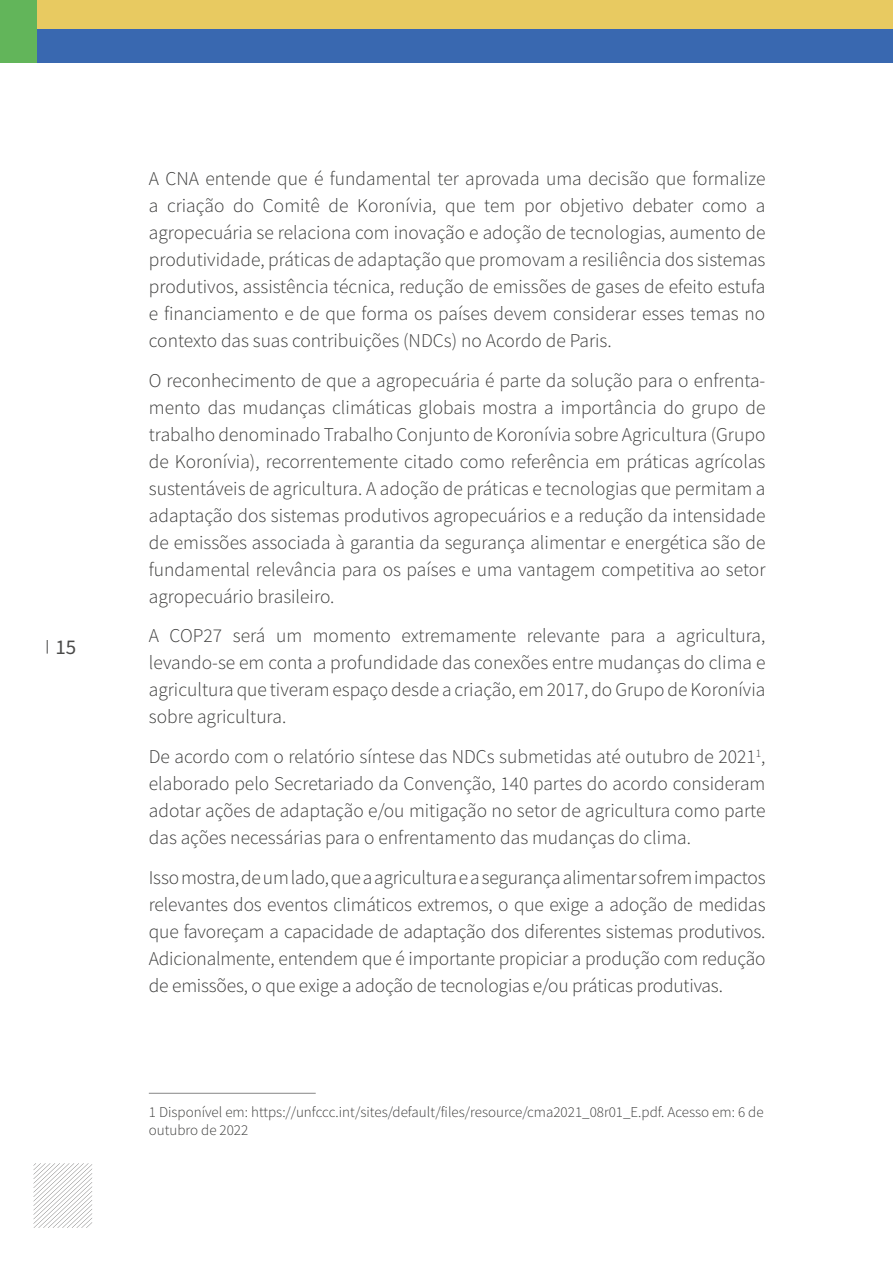
<style>
.page{position:relative;width:893px;height:1263px;background:#fff}
.page>*{position:absolute;margin:0;border:0;box-sizing:border-box;transform-origin:0 0}
.t1{font:21px "Source Sans Variable";color:#4a4a49}
.t2{font:19.5px/27px "Source Sans Variable";color:#3c3c3b;text-align:justify}
.t3{font:15px/18px "Source Sans Variable";color:#3c3c3b}
</style>
<div class="page">
<div style="left:37px;top:0;width:856px;height:30px;background:#e8ca61"></div>
<div style="left:37px;top:30px;width:856px;height:33px;background:#3968b0"></div>
<div style="left:0;top:0;width:37px;height:63px;background:#62b55a"></div>
<svg style="left:34px;top:1163px;width:58px;height:65px"></svg>
<svg style="left:47px;top:640px;width:1px;height:14px"></svg>
<hr style="left:149px;top:1093px;width:167px;height:1px;background:#878787">
<p class="t1" style="left:55px;top:634px;width:22px">15</p>
<p class="t2" style="left:149px;top:165px;width:618px">A CNA entende que é fundamental ter aprovada uma decisão que formalize a criação do Comitê de Koronívia, que tem por objetivo debater como a agropecuária se relaciona com inovação e adoção de tecnologias, aumento de produtividade, práticas de adaptação que promovam a resiliência dos sistemas produtivos, assistência técnica, redução de emissões de gases de efeito estufa e financiamento e de que forma os países devem considerar esses temas no contexto das suas contribuições (NDCs) no Acordo de Paris.</p>
<p class="t2" style="left:149px;top:367px;width:618px">O reconhecimento de que a agropecuária é parte da solução para o enfrenta&shy;mento das mudanças climáticas globais mostra a importância do grupo de trabalho denominado Trabalho Conjunto de Koronívia sobre Agricultura (Grupo de Koronívia), recorrentemente citado como referência em práticas agrícolas sustentáveis de agricultura. A adoção de práticas e tecnologias que permitam a adaptação dos sistemas produtivos agropecuários e a redução da intensidade de emissões associada à garantia da segurança alimentar e energética são de fundamental relevância para os países e uma vantagem competitiva ao setor agropecuário brasileiro.</p>
<p class="t2" style="left:149px;top:623px;width:618px">A COP27 será um momento extremamente relevante para a agricultura, levando-se em conta a profundidade das conexões entre mudanças do clima e agricultura que tiveram espaço desde a criação, em 2017, do Grupo de Koronívia sobre agricultura.</p>
<p class="t2" style="left:149px;top:743px;width:618px">De acordo com o relatório síntese das NDCs submetidas até outubro de 2021<sup>1</sup>, elaborado pelo Secretariado da Convenção, 140 partes do acordo consideram adotar ações de adaptação e/ou mitigação no setor de agricultura como parte das ações necessárias para o enfrentamento das mudanças do clima.</p>
<p class="t2" style="left:149px;top:864px;width:618px">Isso mostra, de um lado, que a agricultura e a segurança alimentar sofrem impactos relevantes dos eventos climáticos extremos, o que exige a adoção de medidas que favoreçam a capacidade de adaptação dos diferentes sistemas produtivos.<br>Adicionalmente, entendem que é importante propiciar a produção com redução de emissões, o que exige a adoção de tecnologias e/ou práticas produtivas.</p>
<p class="t3" style="left:149px;top:1103px;width:616px">1 Disponível em: https://unfccc.int/sites/default/files/resource/cma2021_08r01_E.pdf. Acesso em: 6 de outubro de 2022</p>
</div>
